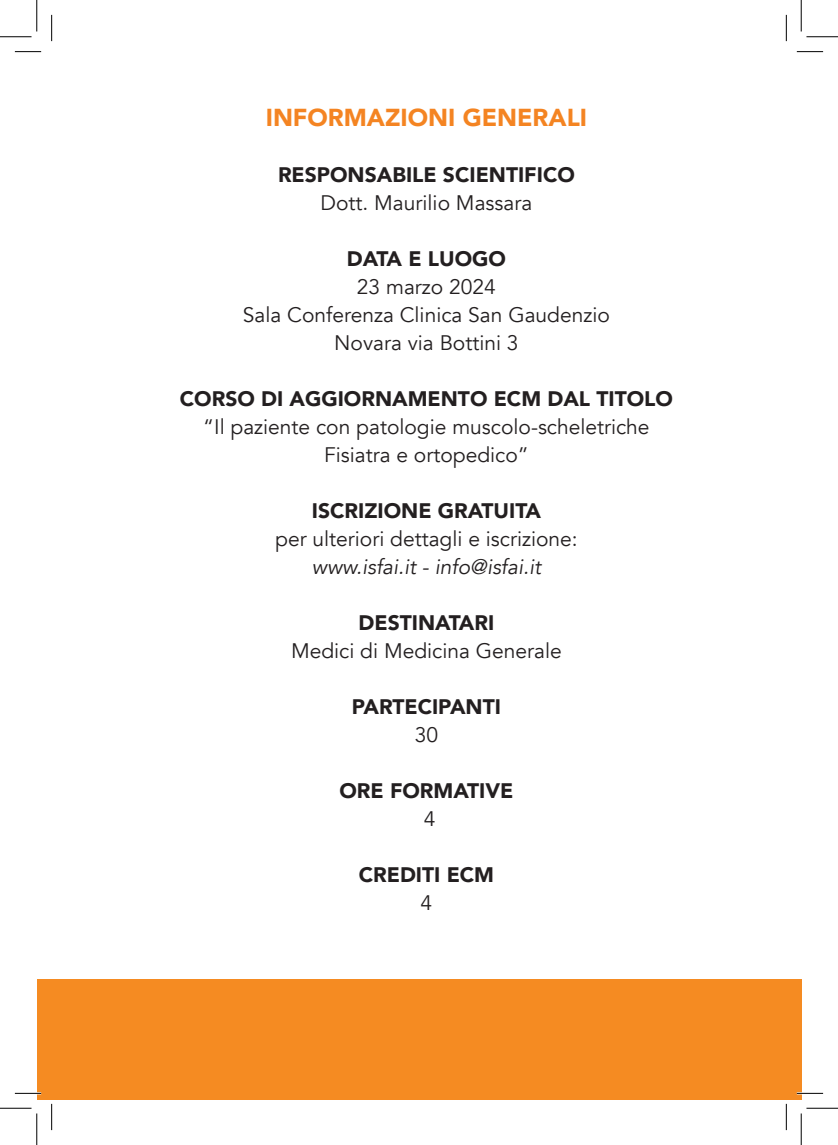
<style>
.page{position:relative;width:838px;height:1145px;background:#fff}
.page>*{position:absolute;margin:0;border:0;box-sizing:border-box;transform-origin:0 0}
.t1{font:900 24.5px "Avenir";color:#f48422}
.t2{font:21px "Avenir";color:#231f20}
.t3{font:900 21px "Avenir";color:#231f20}
.t4{font:italic 21px "Avenir";color:#231f20}
</style>
<div class="page">
<div style="left:37px;top:979px;width:764px;height:121px;background:#f58b22"></div>
<hr style="left:15px;top:1092px;width:26px;height:2px;background:#fff">
<hr style="left:796px;top:1092px;width:27px;height:2px;background:#fff">
<svg style="left:15px;top:51px;width:26px;height:1px"></svg>
<svg style="left:796px;top:51px;width:27px;height:1px"></svg>
<svg style="left:15px;top:1093px;width:26px;height:1px"></svg>
<svg style="left:796px;top:1093px;width:27px;height:1px"></svg>
<svg style="left:51px;top:15px;width:1px;height:26px"></svg>
<svg style="left:51px;top:1104px;width:1px;height:26px"></svg>
<svg style="left:786px;top:15px;width:1px;height:26px"></svg>
<svg style="left:786px;top:1104px;width:1px;height:26px"></svg>
<hr style="left:0;top:36px;width:32px;height:1px;background:#000">
<hr style="left:806px;top:36px;width:31px;height:1px;background:#000">
<hr style="left:0;top:1108px;width:32px;height:1px;background:#000">
<hr style="left:806px;top:1108px;width:31px;height:1px;background:#000">
<hr style="left:36px;top:0;width:1px;height:31px;background:#000">
<hr style="left:36px;top:1113px;width:1px;height:32px;background:#000">
<hr style="left:800px;top:0;width:1px;height:31px;background:#000">
<hr style="left:800px;top:1113px;width:1px;height:32px;background:#000">
<p class="t1" style="left:266px;top:96px;width:323px">INFORMAZIONI GENERALI</p>
<p class="t3" style="left:278px;top:156px;width:298px">RESPONSABILE SCIENTIFICO</p>
<p class="t2" style="left:320px;top:190px;width:213px">Dott. Maurilio Massara</p>
<p class="t3" style="left:347px;top:240px;width:161px">DATA E LUOGO</p>
<p class="t2" style="left:357px;top:274px;width:140px">23 marzo 2024</p>
<p class="t2" style="left:243px;top:302px;width:368px">Sala Conferenza Clinica San Gaudenzio</p>
<p class="t2" style="left:334px;top:330px;width:186px">Novara via Bottini 3</p>
<p class="t3" style="left:180px;top:380px;width:494px">CORSO DI AGGIORNAMENTO ECM DAL TITOLO</p>
<p class="t2" style="left:203px;top:414px;width:448px">“Il paziente con patologie muscolo-scheletriche</p>
<p class="t2" style="left:324px;top:442px;width:206px">Fisiatra e ortopedico”</p>
<p class="t3" style="left:312px;top:492px;width:231px">ISCRIZIONE GRATUITA</p>
<p class="t2" style="left:275px;top:526px;width:304px">per ulteriori dettagli e iscrizione:</p>
<p class="t4" style="left:312px;top:554px;width:231px">www.isfai.it - info@isfai.it</p>
<p class="t3" style="left:358px;top:604px;width:137px">DESTINATARI</p>
<p class="t2" style="left:291px;top:638px;width:272px">Medici di Medicina Generale</p>
<p class="t3" style="left:352px;top:688px;width:150px">PARTECIPANTI</p>
<p class="t2" style="left:414px;top:722px;width:25px">30</p>
<p class="t3" style="left:339px;top:772px;width:175px">ORE FORMATIVE</p>
<p class="t2" style="left:423px;top:806px;width:13px">4</p>
<p class="t3" style="left:359px;top:856px;width:137px">CREDITI ECM</p>
<p class="t2" style="left:420px;top:890px;width:13px">4</p>
</div>
